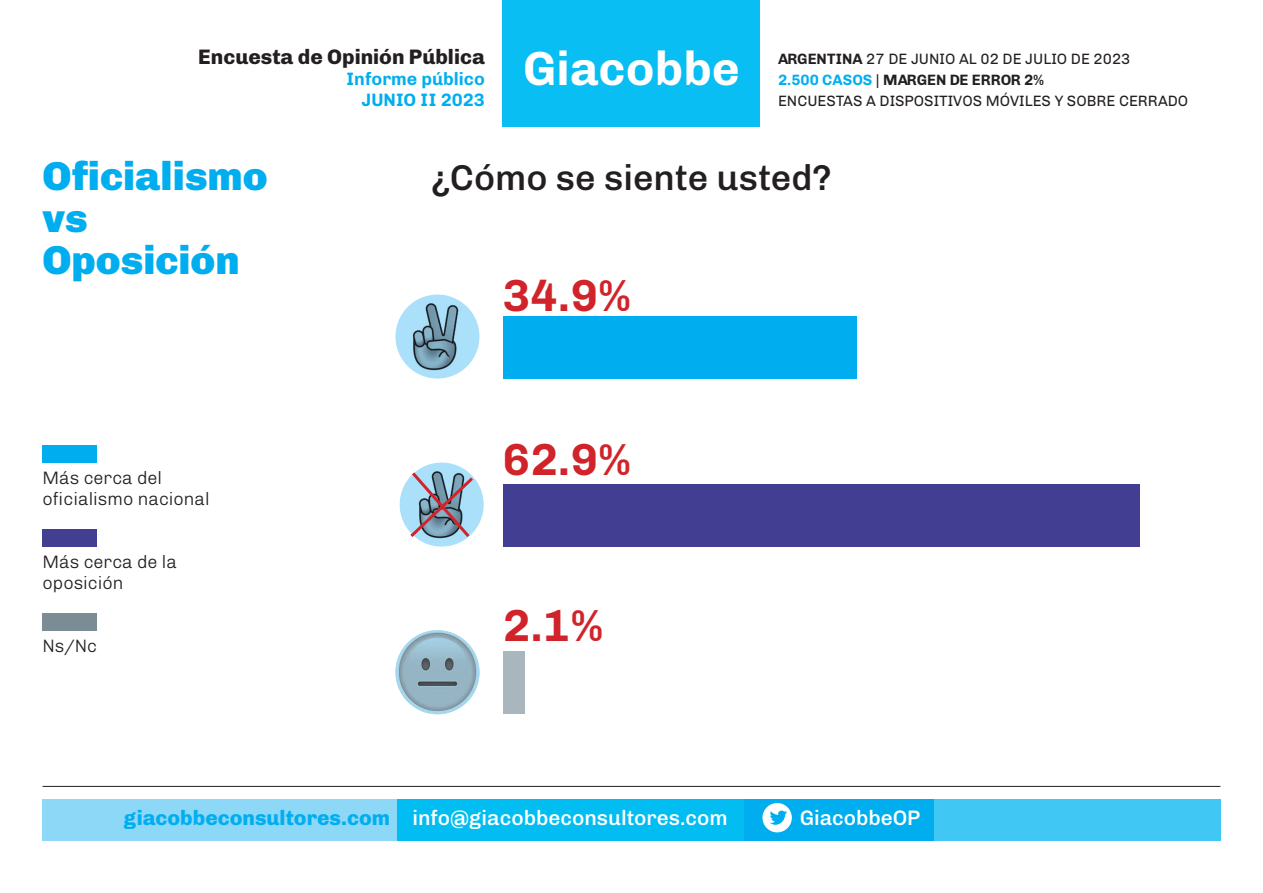
<style>
.page{position:relative;width:1263px;height:893px;background:#fff}
.page>*{position:absolute;margin:0;border:0;box-sizing:border-box;transform-origin:0 0}
.t1{font:700 48px "Chivo";color:#fff}
.t2{font:700 45px "Chivo";color:#d1232a}
.t3{font:900 40.5px "Chivo";color:#00aeef}
.t4{font:500 36px "Chivo";color:#231f20}
.t5{font:500 21px "Chivo";color:#fff}
.t6{font:800 21px "Chivo";color:#231f20}
.t7{font:300 18px/21px "Chivo";color:#231f20}
.t8{font:700 18px/21px "Chivo";color:#00aeef;text-align:right}
.t9{font:15px/21px "Chivo";color:#231f20}
.s1{font-weight:700}
.s2{font-weight:700;color:#00aeef}
.s3{font-weight:800;color:#00aeef}
</style>
<div class="page">
<div style="left:43px;top:799px;width:1177px;height:42px;background:#00aeef"></div>
<div style="left:43px;top:799px;width:358px;height:42px;background:#8dd7f7"></div>
<div style="left:934px;top:799px;width:286px;height:42px;background:#40c7f4"></div>
<div style="left:398px;top:799px;width:346px;height:42px;background:#01bdf2"></div>
<div style="left:762px;top:803px;width:30px;height:29px;background:#fff;border-radius:50%"></div>
<svg style="left:770px;top:811px;width:17px;height:14px"></svg>
<div style="left:503px;top:0;width:257px;height:127px;background:#09bef2"></div>
<hr style="left:43px;top:786px;width:1177px;height:1px;background:#231f20">
<div style="left:395px;top:295px;width:84px;height:84px;background:#aae0f9;border-radius:50%"></div>
<img style="left:400px;top:301px;width:71px;height:71px">
<div style="left:400px;top:463px;width:84px;height:84px;background:#aae0f9;border-radius:50%"></div>
<div style="left:503px;top:484px;width:637px;height:63px;background:#423e91"></div>
<div style="left:503px;top:316px;width:353px;height:63px;background:#00aeef"></div>
<div style="left:503px;top:652px;width:21px;height:62px;background:#a9b6be"></div>
<img style="left:395px;top:630px;width:84px;height:84px;border-radius:42px">
<div style="left:43px;top:446px;width:54px;height:17px;background:#00aeef"></div>
<div style="left:43px;top:530px;width:54px;height:17px;background:#423e91"></div>
<div style="left:43px;top:613px;width:54px;height:17px;background:#7b8c95"></div>
<svg style="left:407px;top:469px;width:69px;height:71px"></svg>
<h3 class="t6" style="left:198px;top:40px;width:288px">Encuesta de Opinión Pública</h3>
<p class="t8" style="left:346px;top:67px;width:140px">Informe público<br>JUNIO II 2023</p>
<h1 class="t1" style="left:523px;top:31px;width:218px">Giacobbe</h1>
<p class="t9" style="left:778px;top:47px;width:412px"><span class="s1">ARGENTINA</span> 27 DE JUNIO AL 02 DE JULIO DE 2023<br><span class="s2">2.500 CASOS</span> | <span class="s1">MARGEN DE ERROR 2%<br></span>ENCUESTAS A DISPOSITIVOS MÓVILES Y SOBRE CERRADO</p>
<p class="t3" style="left:43px;top:143px;width:227px">Oficialismo</p>
<p class="t3" style="left:43px;top:185px;width:47px">vs</p>
<p class="t3" style="left:43px;top:227px;width:199px">Oposición</p>
<p class="t7" style="left:43px;top:466px;width:121px">Más cerca del</p>
<p class="t7" style="left:43px;top:487px;width:169px">oficialismo nacional</p>
<p class="t7" style="left:43px;top:550px;width:136px">Más cerca de la oposición</p>
<p class="t7" style="left:43px;top:634px;width:56px">Ns/Nc</p>
<p class="t4" style="left:431px;top:150px;width:402px">¿Cómo se siente usted?</p>
<p class="t2" style="left:503px;top:260px;width:130px">34.9%</p>
<p class="t2" style="left:503px;top:424px;width:130px">62.9%</p>
<p class="t2" style="left:503px;top:591px;width:102px">2.1%</p>
<h3 class="t5" style="left:124px;top:801px;width:605px"><span class="s3">giacobbeconsultores.com</span> info@giacobbeconsultores.com</h3>
<h3 class="t5" style="left:800px;top:801px;width:122px">GiacobbeOP</h3>
</div>
